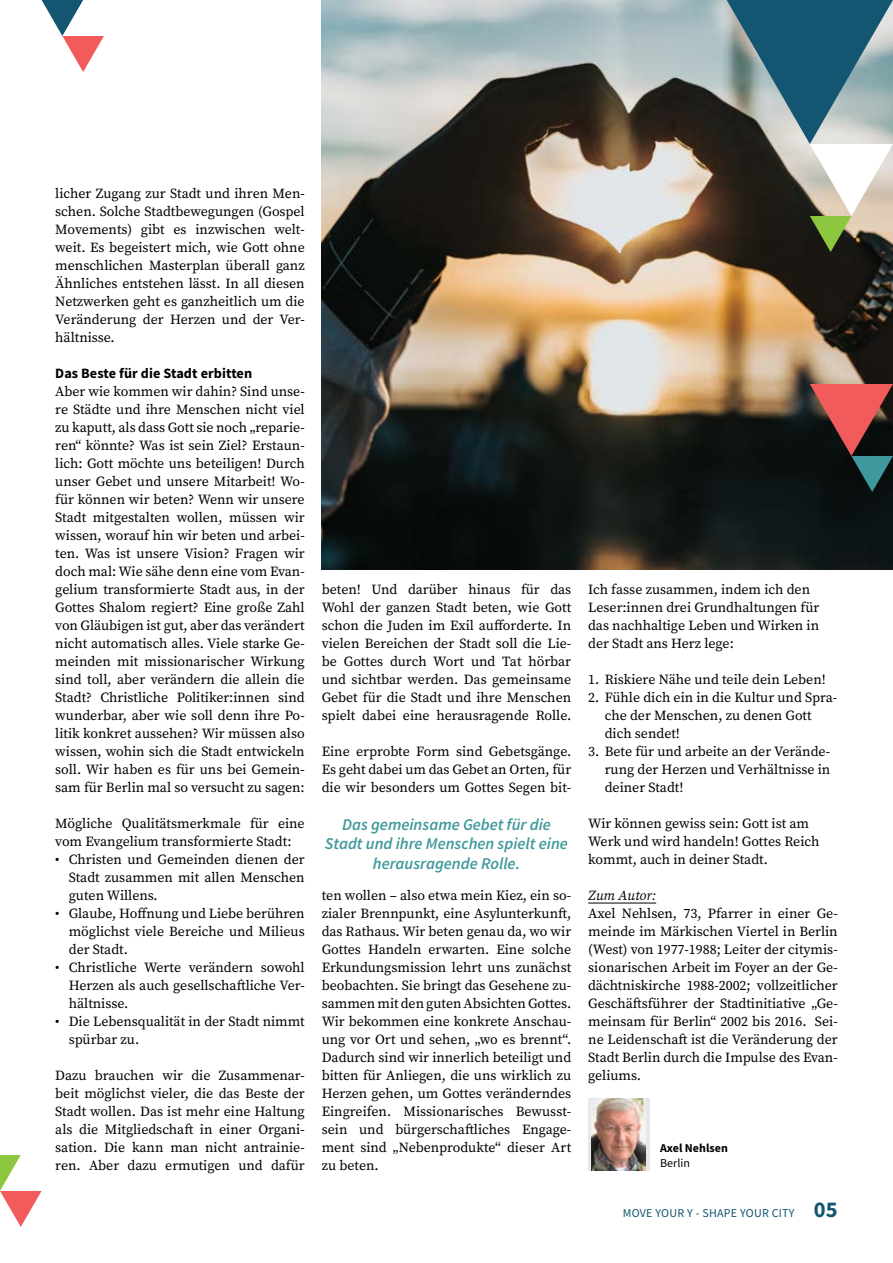
<style>
.page{position:relative;width:893px;height:1263px;background:#fff}
.page>*{position:absolute;margin:0;border:0;box-sizing:border-box;transform-origin:0 0}
.t1{font:italic 600 16.5px/19.5px "Source Sans Pro";color:#3f989b;text-align:center}
.t2{font:700 14.25px "Source Sans Pro";letter-spacing:.005em;color:#000}
.t3{font:13.95px/18px "Source Serif Pro";color:#000;text-align:justify}
.t4{font:italic 13.95px "Source Serif Pro";color:#000}
.t5{font:12px "Source Sans Pro";letter-spacing:.02em;color:#145571}
.t6{font:700 12px "Source Sans Pro";letter-spacing:.005em;color:#000}
.t7{font:12px "Source Sans Pro";letter-spacing:.005em;color:#000}
.s1{font-weight:700;font-size:22.5px}
</style>
<div class="page">
<hr style="left:588px;top:903px;width:68px;height:1px;background:#000">
<img style="left:322px;top:0;width:571px;height:570px">
<div style="left:588px;top:1098px;width:61px;height:72px;background:#e6e7e8"></div>
<img style="left:592px;top:1098px;width:54px;height:72px">
<svg style="left:727px;top:0;width:166px;height:252px;background:#687d7e"></svg>
<svg style="left:41px;top:0;width:63px;height:72px"></svg>
<svg style="left:810px;top:384px;width:83px;height:108px;background:#5e3635"></svg>
<svg style="left:0;top:1155px;width:42px;height:72px"></svg>
<p class="t3" style="left:55px;top:184px;width:251px">licher Zugang zur Stadt und ihren Men&shy;schen. Solche Stadtbewegungen (Gospel Movements) gibt es inzwischen welt&shy;weit. Es begeistert mich, wie Gott ohne menschlichen Masterplan überall ganz Ähnliches entstehen lässt. In all diesen Netzwerken geht es ganzheitlich um die Veränderung der Herzen und der Ver&shy;hältnisse.</p>
<p class="t2" style="left:55px;top:364px;width:198px">Das Beste für die Stadt erbitten</p>
<p class="t3" style="left:55px;top:382px;width:251px">Aber wie kommen wir dahin? Sind unse&shy;re Städte und ihre Menschen nicht viel zu kaputt, als dass Gott sie noch „reparie&shy;ren“ könnte? Was ist sein Ziel? Erstaun&shy;lich: Gott möchte uns beteiligen! Durch unser Gebet und unsere Mitarbeit! Wo&shy;für können wir beten? Wenn wir unsere Stadt mitgestalten wollen, müssen wir wissen, worauf hin wir beten und arbei&shy;ten. Was ist unsere Vision? Fragen wir doch mal: Wie sähe denn eine vom Evan&shy;gelium transformierte Stadt aus, in der Gottes Shalom regiert? Eine große Zahl von Gläubigen ist gut, aber das verändert nicht automatisch alles. Viele starke Ge&shy;meinden mit missionarischer Wirkung sind toll, aber verändern die allein die Stadt? Christliche Politiker:innen sind wunderbar, aber wie soll denn ihre Po&shy;litik konkret aussehen? Wir müssen also wissen, wohin sich die Stadt entwickeln soll. Wir haben es für uns bei Gemein&shy;sam für Berlin mal so versucht zu sagen:</p>
<p class="t3" style="left:55px;top:814px;width:251px">Mögliche Qualitätsmerkmale für eine vom Evangelium transformierte Stadt:</p>
<p class="t3" style="left:69px;top:850px;width:237px;text-indent:-14px">• Christen und Gemeinden dienen der Stadt zusammen mit allen Menschen guten Willens.</p>
<p class="t3" style="left:69px;top:904px;width:237px;text-indent:-14px">• Glaube, Hoffnung und Liebe berühren möglichst viele Bereiche und Milieus der Stadt.</p>
<p class="t3" style="left:69px;top:958px;width:237px;text-indent:-14px">• Christliche Werte verändern sowohl Herzen als auch gesellschaftliche Ver&shy;hältnisse.</p>
<p class="t3" style="left:69px;top:1012px;width:237px;text-indent:-14px">• Die Lebensqualität in der Stadt nimmt spürbar zu.</p>
<p class="t3" style="left:55px;top:1066px;width:251px">Dazu brauchen wir die Zusammenar&shy;beit möglichst vieler, die das Beste der Stadt wollen. Das ist mehr eine Haltung als die Mitgliedschaft in einer Organi&shy;sation. Die kann man nicht antrainie&shy;ren. Aber dazu ermutigen und dafür</p>
<p class="t3" style="left:322px;top:580px;width:251px">beten! Und darüber hinaus für das Wohl der ganzen Stadt beten, wie Gott schon die Juden im Exil aufforderte. In vielen Bereichen der Stadt soll die Lie&shy;be Gottes durch Wort und Tat hörbar und sichtbar werden. Das gemeinsame Gebet für die Stadt und ihre Menschen spielt dabei eine herausragende Rolle.</p>
<p class="t3" style="left:322px;top:742px;width:251px">Eine erprobte Form sind Gebetsgänge.<br>Es geht dabei um das Gebet an Orten, für die wir besonders um Gottes Segen bit-</p>
<p class="t1" style="left:325px;top:814px;width:245px">Das gemeinsame Gebet für die<br>Stadt und ihre Menschen spielt eine herausragende Rolle.</p>
<p class="t3" style="left:322px;top:886px;width:251px">ten wollen – also etwa mein Kiez, ein so&shy;zialer Brennpunkt, eine Asylunterkunft, das Rathaus. Wir beten genau da, wo wir Gottes Handeln erwarten. Eine solche Erkundungsmission lehrt uns zunächst beobachten. Sie bringt das Gesehene zu&shy;sammen mit den guten Absichten Gottes.<br>Wir bekommen eine konkrete Anschau&shy;ung vor Ort und sehen, „wo es brennt“.<br>Dadurch sind wir innerlich beteiligt und bitten für Anliegen, die uns wirklich zu Herzen gehen, um Gottes veränderndes Eingreifen. Missionarisches Bewusst&shy;sein und bürgerschaftliches Engage&shy;ment sind „Nebenprodukte“ dieser Art zu beten.</p>
<p class="t3" style="left:588px;top:580px;width:233px;text-align:left">Ich fasse zusammen, indem ich den<br>Leser:innen drei Grundhaltungen für das nachhaltige Leben und Wirken in der Stadt ans Herz lege:</p>
<p class="t3" style="left:588px;top:670px;width:239px">1. Riskiere Nähe und teile dein Leben!</p>
<p class="t3" style="left:605px;top:688px;width:234px;text-align:left;text-indent:-16px">2. Fühle dich ein in die Kultur und Spra&shy;che der Menschen, zu denen Gott dich sendet!</p>
<p class="t3" style="left:605px;top:742px;width:227px;text-indent:-17px">3. Bete für und arbeite an der Verände&shy;rung der Herzen und Verhältnisse in deiner Stadt!</p>
<p class="t3" style="left:588px;top:814px;width:233px;text-align:left">Wir können gewiss sein: Gott ist am<br>Werk und wird handeln! Gottes Reich kommt, auch in deiner Stadt.</p>
<p class="t4" style="left:588px;top:887px;width:69px">Zum Autor:</p>
<p class="t3" style="left:588px;top:904px;width:251px">Axel Nehlsen, 73, Pfarrer in einer Ge&shy;meinde im Märkischen Viertel in Berlin (West) von 1977-1988; Leiter der citymis&shy;sionarischen Arbeit im Foyer an der Ge&shy;dächtniskirche 1988-2002; vollzeitlicher Geschäftsführer der Stadtinitiative „Ge&shy;meinsam für Berlin“ 2002 bis 2016. Sei&shy;ne Leidenschaft ist die Veränderung der Stadt Berlin durch die Impulse des Evan&shy;geliums.</p>
<p class="t6" style="left:660px;top:1140px;width:69px">Axel Nehlsen</p>
<p class="t7" style="left:660px;top:1155px;width:31px">BERLIN</p>
<p class="t5" style="left:623px;top:1205px;width:216px">MOVE YOUR Y - SHAPE YOUR CITY <span class="s1">05</span></p>
</div>
